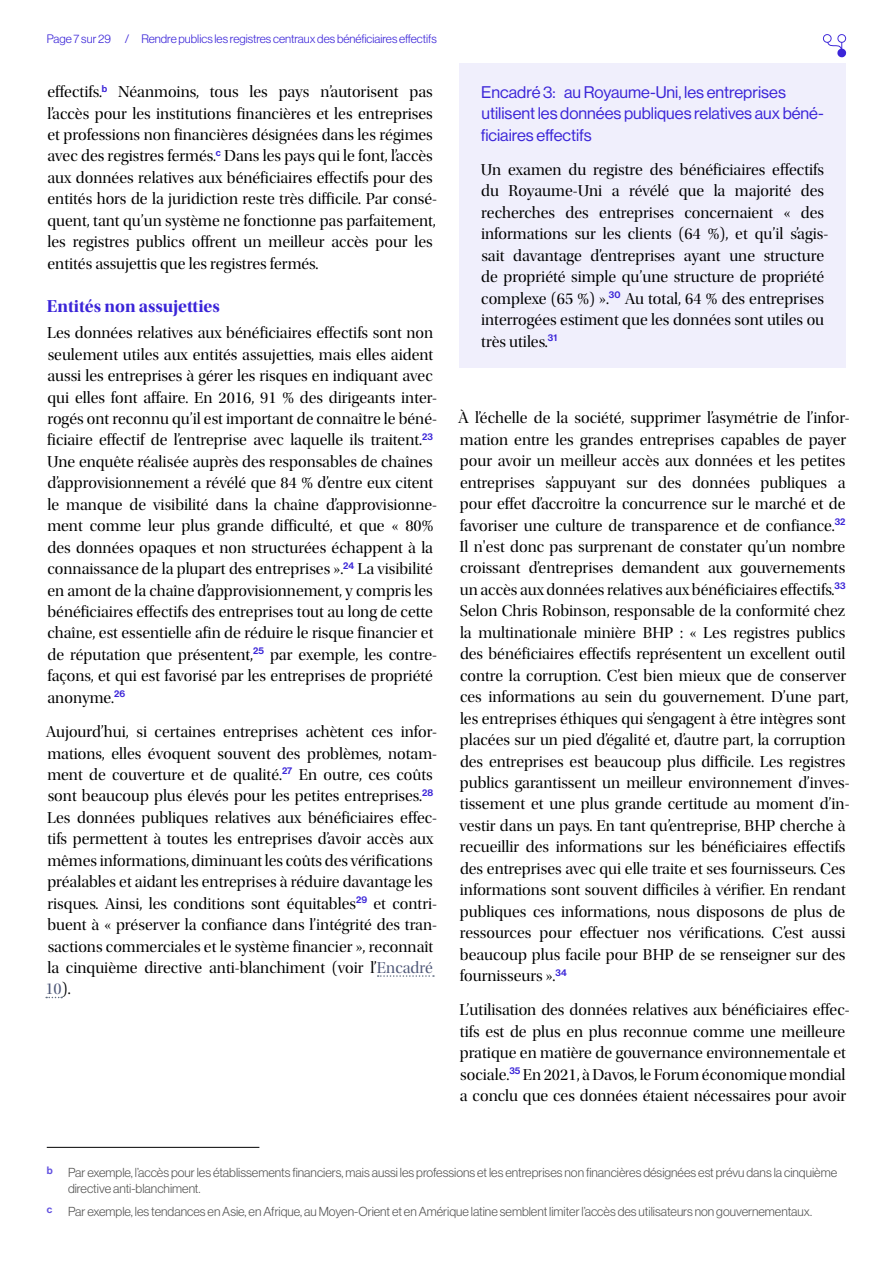
<style>
.page{position:relative;width:893px;height:1263px;background:#fff}
.page>*{position:absolute;margin:0;border:0;box-sizing:border-box;transform-origin:0 0}
.Heading_3{font:18px "Utopia Std Bold Disp";color:#3b25d8}
.Normal__Last{font:16.5px/21.5px "Utopia Std Disp";color:#000}
.t1{font:16.5px/21.5px "N Haas Grotesk DS Pro 55 Rg";color:#3b25d8}
.Footnote_Text{font:12.75px/16.5px "N Haas Grotesk DS Pro 45 Lt";color:#575756}
.t2{font:12px "N Haas Grotesk DS Pro 45 Lt";color:#3b25d8}
.s1{color:#4f5878}
</style>
<div class="page">
<svg style="left:823px;top:34px;width:23px;height:23px"></svg>
<svg style="left:378px;top:975px;width:56px;height:2px"></svg>
<svg style="left:46px;top:997px;width:16px;height:1px"></svg>
<hr style="left:47px;top:1147px;width:212px;height:1px;background:#000">
<div style="left:459px;top:64px;width:387px;height:304px;background:#f0effc"></div>
<p class="t2" style="left:47px;top:32px;width:391px">Page 7 sur 29 / Rendre publics les registres centraux des bénéficiaires effectifs</p>
<p class="Normal__Last" style="left:48px;top:81px;width:391px">effectifs.<sup>b</sup> Néanmoins, tous les pays n’autorisent pas l’accès pour les institutions financières et les entreprises et professions non financières désignées dans les régimes avec des registres fermés.<sup>c</sup> Dans les pays qui le font, l’accès aux données relatives aux bénéficiaires effectifs pour des entités hors de la juridiction reste très difficile. Par consé&shy;quent, tant qu’un système ne fonctionne pas parfaitement, les registres publics offrent un meilleur accès pour les entités assujettis que les registres fermés.</p>
<p class="Heading_3" style="left:47px;top:296px;width:175px">Entités non assujetties</p>
<p class="Normal__Last" style="left:47px;top:322px;width:391px">Les données relatives aux bénéficiaires effectifs sont non seulement utiles aux entités assujetties, mais elles aident aussi les entreprises à gérer les risques en indiquant avec qui elles font affaire. En 2016, 91 % des dirigeants inter&shy;rogés ont reconnu qu’il est important de connaître le béné&shy;ficiaire effectif de l’entreprise avec laquelle ils traitent.<sup>23<br></sup>Une enquête réalisée auprès des responsables de chaînes d’approvisionnement a révélé que 84 % d’entre eux citent le manque de visibilité dans la chaîne d’approvisionne&shy;ment comme leur plus grande difficulté, et que « 80% des données opaques et non structurées échappent à la connaissance de la plupart des entreprises ».<sup>24</sup> La visibilité en amont de la chaîne d’approvisionnement, y compris les bénéficiaires effectifs des entreprises tout au long de cette chaîne, est essentielle afin de réduire le risque financier et de réputation que présentent,<sup>25</sup> par exemple, les contre&shy;façons, et qui est favorisé par les entreprises de propriété anonyme.<sup>26</sup></p>
<p class="Normal__Last" style="left:45px;top:721px;width:393px">Aujourd’hui, si certaines entreprises achètent ces infor&shy;mations, elles évoquent souvent des problèmes, notam&shy;ment de couverture et de qualité.<sup>27</sup> En outre, ces coûts sont beaucoup plus élevés pour les petites entreprises.<sup>28<br></sup>Les données publiques relatives aux bénéficiaires effec&shy;tifs permettent à toutes les entreprises d’avoir accès aux mêmes informations, diminuant les coûts des vérifications préalables et aidant les entreprises à réduire davantage les risques. Ainsi, les conditions sont équitables<sup>29</sup> et contri&shy;buent à « préserver la confiance dans l’intégrité des tran&shy;sactions commerciales et le système financier », reconnaît la cinquième directive anti-blanchiment (voir l’<span class="s1">Encadré 10</span>).</p>
<p class="t1" style="left:481px;top:81px;width:345px">Encadré 3: au Royaume-Uni, les entreprises utilisent les données publiques relatives aux béné&shy;ficiaires effectifs</p>
<p class="Normal__Last" style="left:481px;top:159px;width:349px">Un examen du registre des bénéficiaires effectifs du Royaume-Uni a révélé que la majorité des recherches des entreprises concernaient « des informations sur les clients (64 %), et qu’il s’agis&shy;sait davantage d’entreprises ayant une structure de propriété simple qu’une structure de propriété complexe (65 %) ».<sup>30</sup> Au total, 64 % des entreprises interrogées estiment que les données sont utiles ou très utiles.<sup>31</sup></p>
<p class="Normal__Last" style="left:458px;top:408px;width:393px">À l’échelle de la société, supprimer l’asymétrie de l’infor&shy;mation entre les grandes entreprises capables de payer pour avoir un meilleur accès aux données et les petites entreprises s’appuyant sur des données publiques a pour effet d’accroître la concurrence sur le marché et de favoriser une culture de transparence et de confiance.<sup>32<br></sup>Il n'est donc pas surprenant de constater qu’un nombre croissant d’entreprises demandent aux gouvernements un accès aux données relatives aux bénéficiaires effectifs.<sup>33<br></sup>Selon Chris Robinson, responsable de la conformité chez la multinationale minière BHP : « Les registres publics des bénéficiaires effectifs représentent un excellent outil contre la corruption. C’est bien mieux que de conserver ces informations au sein du gouvernement. D’une part, les entreprises éthiques qui s’engagent à être intègres sont placées sur un pied d’égalité et, d’autre part, la corruption des entreprises est beaucoup plus difficile. Les registres publics garantissent un meilleur environnement d’inves&shy;tissement et une plus grande certitude au moment d’in&shy;vestir dans un pays. En tant qu’entreprise, BHP cherche à recueillir des informations sur les bénéficiaires effectifs des entreprises avec qui elle traite et ses fournisseurs. Ces informations sont souvent difficiles à vérifier. En rendant publiques ces informations, nous disposons de plus de ressources pour effectuer nos vérifications. C’est aussi beaucoup plus facile pour BHP de se renseigner sur des fournisseurs ».<sup>34</sup></p>
<p class="Normal__Last" style="left:460px;top:999px;width:391px">L’utilisation des données relatives aux bénéficiaires effec&shy;tifs est de plus en plus reconnue comme une meilleure pratique en matière de gouvernance environnementale et sociale.<sup>35</sup> En 2021, à Davos, le Forum économique mondial a conclu que ces données étaient nécessaires pour avoir</p>
<p class="Footnote_Text" style="left:68px;top:1164px;width:771px;text-indent:-21px"><sup>b</sup> Par exemple, l’accès pour les établissements financiers, mais aussi les professions et les entreprises non financières désignées est prévu dans la cinquième directive anti-blanchiment.</p>
<p class="Footnote_Text" style="left:47px;top:1203px;width:767px"><sup>c</sup> Par exemple, les tendances en Asie, en Afrique, au Moyen-Orient et en Amérique latine semblent limiter l’accès des utilisateurs non gouvernementaux.</p>
</div>
